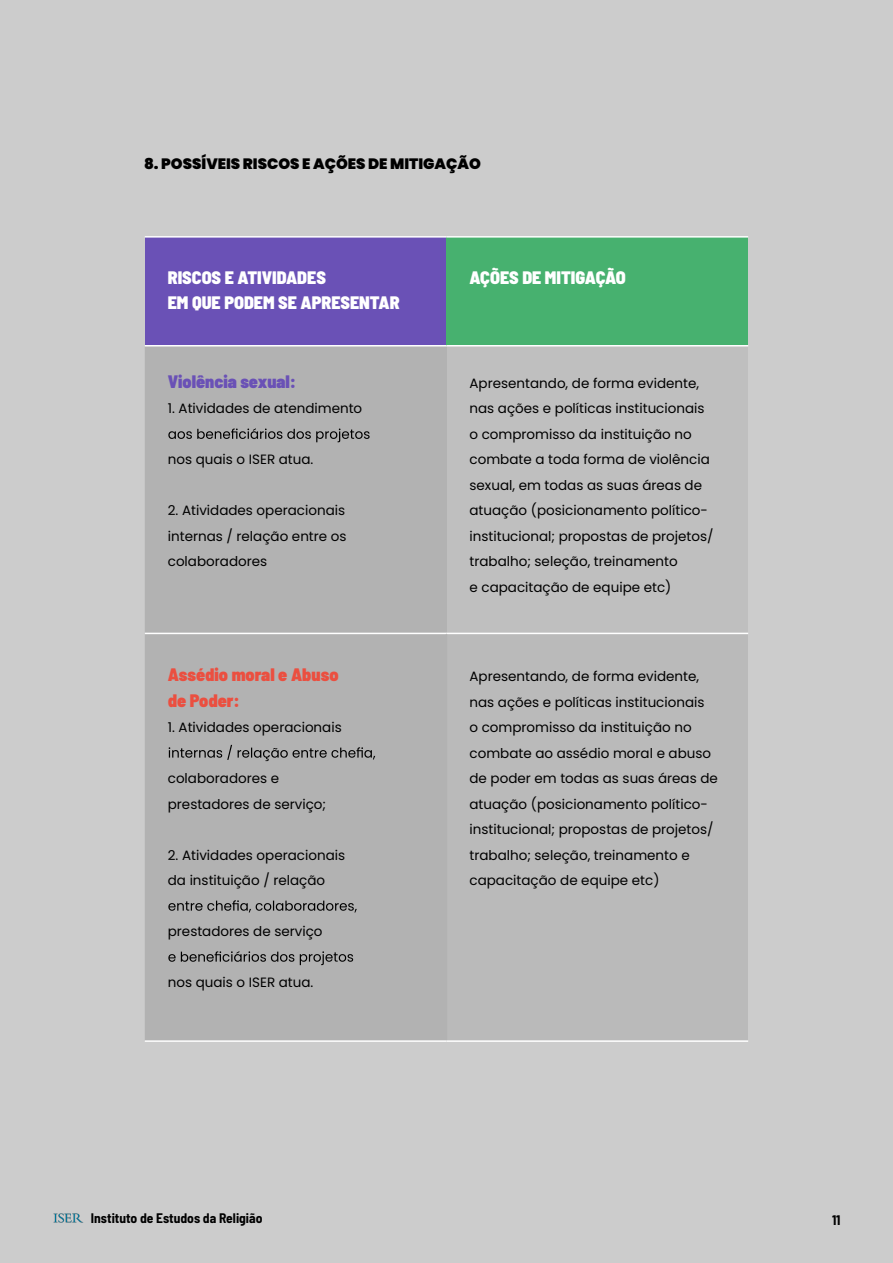
<style>
.page{position:relative;width:893px;height:1263px;background:#ccc}
.page>*{position:absolute;margin:0;border:0;box-sizing:border-box;transform-origin:0 0}
.t1{font:900 semi-condensed 18px/25.5px "Barlow";color:#fff}
.t2{font:900 semi-condensed 18px/25.5px "Barlow";color:#eb4f40}
.t3{font:900 semi-condensed 18px "Barlow";color:#6a51b6}
.t4{font:900 15px "Poppins";color:#000}
.t5{font:13.5px/25.5px "Poppins";color:#000}
.t6{font:700 semi-condensed 13.5px "Barlow";color:#000}
</style>
<div class="page">
<div style="left:145px;top:237px;width:301px;height:109px;background:#6a51b6"></div>
<div style="left:446px;top:237px;width:302px;height:109px;background:#47b16f"></div>
<div style="left:145px;top:346px;width:301px;height:694px;background:#b2b2b2"></div>
<div style="left:446px;top:346px;width:302px;height:287px;background:#bfbfbf"></div>
<div style="left:446px;top:633px;width:302px;height:408px;background:#bababa"></div>
<hr style="left:446px;top:346px;width:1px;height:287px;background:#b2b2b2">
<hr style="left:145px;top:633px;width:301px;height:1px;background:#fff">
<hr style="left:446px;top:633px;width:302px;height:1px;background:#fff">
<hr style="left:446px;top:634px;width:1px;height:406px;background:#b2b2b2">
<hr style="left:145px;top:1040px;width:301px;height:2px;background:#fff">
<hr style="left:446px;top:1040px;width:302px;height:2px;background:#fff">
<hr style="left:145px;top:236px;width:301px;height:2px;background:#fff">
<hr style="left:446px;top:236px;width:302px;height:2px;background:#fff">
<hr style="left:145px;top:345px;width:301px;height:1px;background:#fff">
<hr style="left:446px;top:345px;width:302px;height:1px;background:#fff">
<svg style="left:168px;top:428px;width:202px;height:14px;background:#8d8d8d"></svg>
<svg style="left:169px;top:745px;width:206px;height:16px;background:#939393"></svg>
<svg style="left:168px;top:900px;width:189px;height:12px;background:#888"></svg>
<svg style="left:168px;top:951px;width:185px;height:14px;background:#8c8c8c"></svg>
<img style="left:54px;top:1213px;width:29px;height:10px">
<p class="t4" style="left:144px;top:155px;width:338px">8. POSSÍVEIS RISCOS E AÇÕES DE MITIGAÇÃO</p>
<h1 class="t1" style="left:168px;top:263px;width:233px">RISCOS E ATIVIDADES<br>EM QUE PODEM SE APRESENTAR</h1>
<h1 class="t1" style="left:469px;top:263px;width:158px">AÇÕES DE MITIGAÇÃO</h1>
<h1 class="t3" style="left:168px;top:368px;width:130px">Violência sexual:</h1>
<p class="t5" style="left:168px;top:396px;width:196px">1. Atividades de atendimento</p>
<p class="t5" style="left:168px;top:447px;width:147px">nos quais o ISER atua.</p>
<p class="t5" style="left:168px;top:498px;width:180px;text-align:justify">2. Atividades operacionais internas / relação entre os colaboradores</p>
<h1 class="t2" style="left:168px;top:661px;width:172px">Assédio moral e Abuso de Poder:</h1>
<p class="t5" style="left:168px;top:715px;width:175px">1. Atividades operacionais</p>
<p class="t5" style="left:168px;top:766px;width:160px">colaboradores e prestadores de serviço;</p>
<p class="t5" style="left:168px;top:842px;width:179px">2. Atividades operacionais da instituição / relação</p>
<p class="t5" style="left:168px;top:919px;width:156px">prestadores de serviço</p>
<p class="t5" style="left:168px;top:970px;width:147px">nos quais o ISER atua.</p>
<p class="t5" style="left:469px;top:370px;width:246px">Apresentando, de forma evidente, nas ações e políticas institucionais o compromisso da instituição no combate a toda forma de violência sexual, em todas as suas áreas de atuação (posicionamento político&shy;institucional; propostas de projetos/ trabalho; seleção, treinamento<br>e capacitação de equipe etc)</p>
<p class="t5" style="left:469px;top:664px;width:250px">Apresentando, de forma evidente, nas ações e políticas institucionais<br>o compromisso da instituição no combate ao assédio moral e abuso de poder em todas as suas áreas de atuação (posicionamento político&shy;institucional; propostas de projetos/ trabalho; seleção, treinamento e capacitação de equipe etc)</p>
<p class="t6" style="left:91px;top:1208px;width:173px">Instituto de Estudos da Religião</p>
<p class="t6" style="left:832px;top:1210px;width:10px">11</p>
</div>
